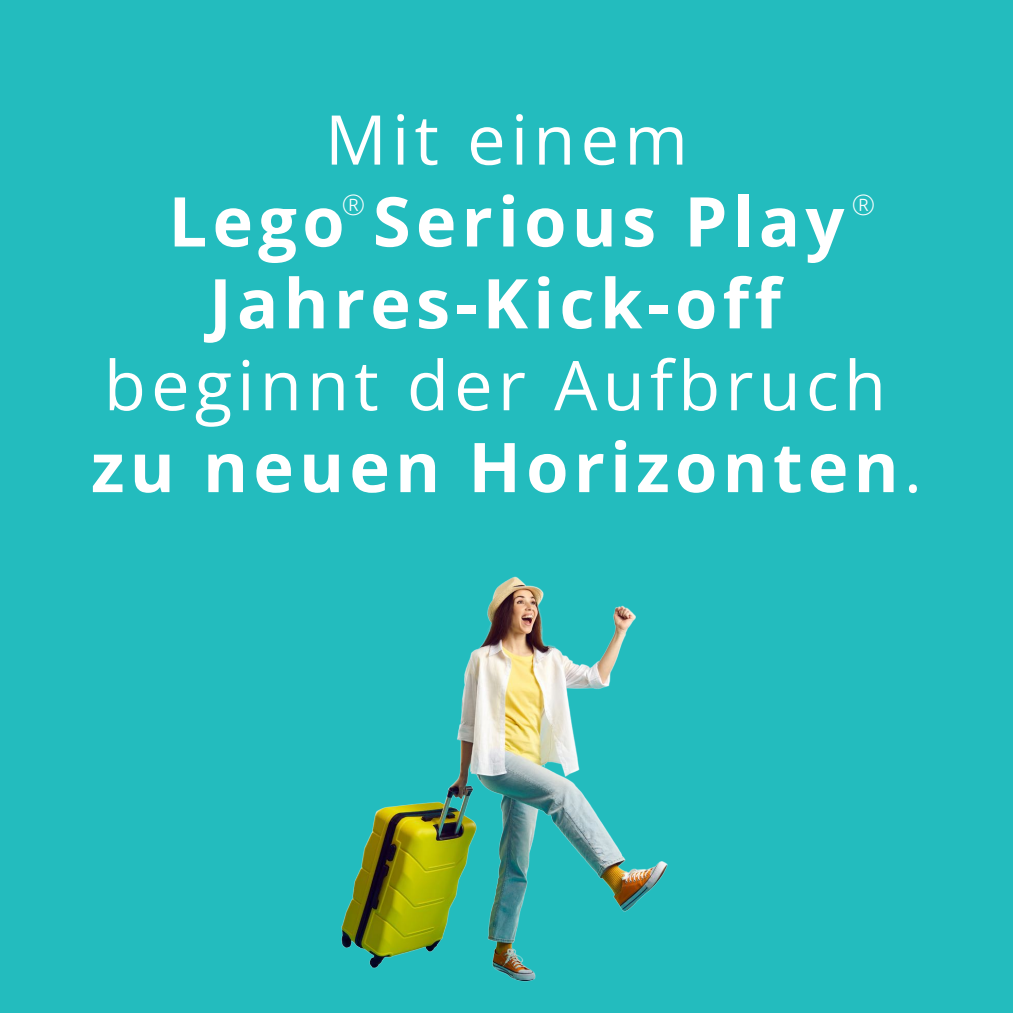
<style>
.page{position:relative;width:1013px;height:1013px;background:#fff}
.page>*{position:absolute;margin:0;border:0;box-sizing:border-box;transform-origin:0 0}
.t1{font:700 68.62px/81.9px "Open Sans";letter-spacing:.075em;color:#fff;text-align:center}
.t2{font:68.62px "Open Sans";letter-spacing:.075em;color:#fff}
.t3{font:300 28.12px "Open Sans";color:#fff}
.s1{font-weight:400}
</style>
<div class="page">
<div style="left:0;top:0;width:1012px;height:1012px;background:#23bcbe"></div>
<img style="left:341px;top:576px;width:327px;height:406px">
<p class="t2" style="left:325px;top:91px;width:364px">Mit einem</p>
<p class="t1" style="left:168px;top:179px;width:677px">Lego Serious Play<br>Jahres-Kick-off</p>
<p class="t2" style="left:104px;top:337px;width:783px">beginnt der Aufbruch</p>
<p class="t1" style="left:91px;top:424px;width:832px">zu neuen Horizonten<span class="s1">.</span></p>
<p class="t3" style="left:342px;top:185px;width:12px">®️</p>
<p class="t3" style="left:851px;top:185px;width:12px">®️</p>
</div>
